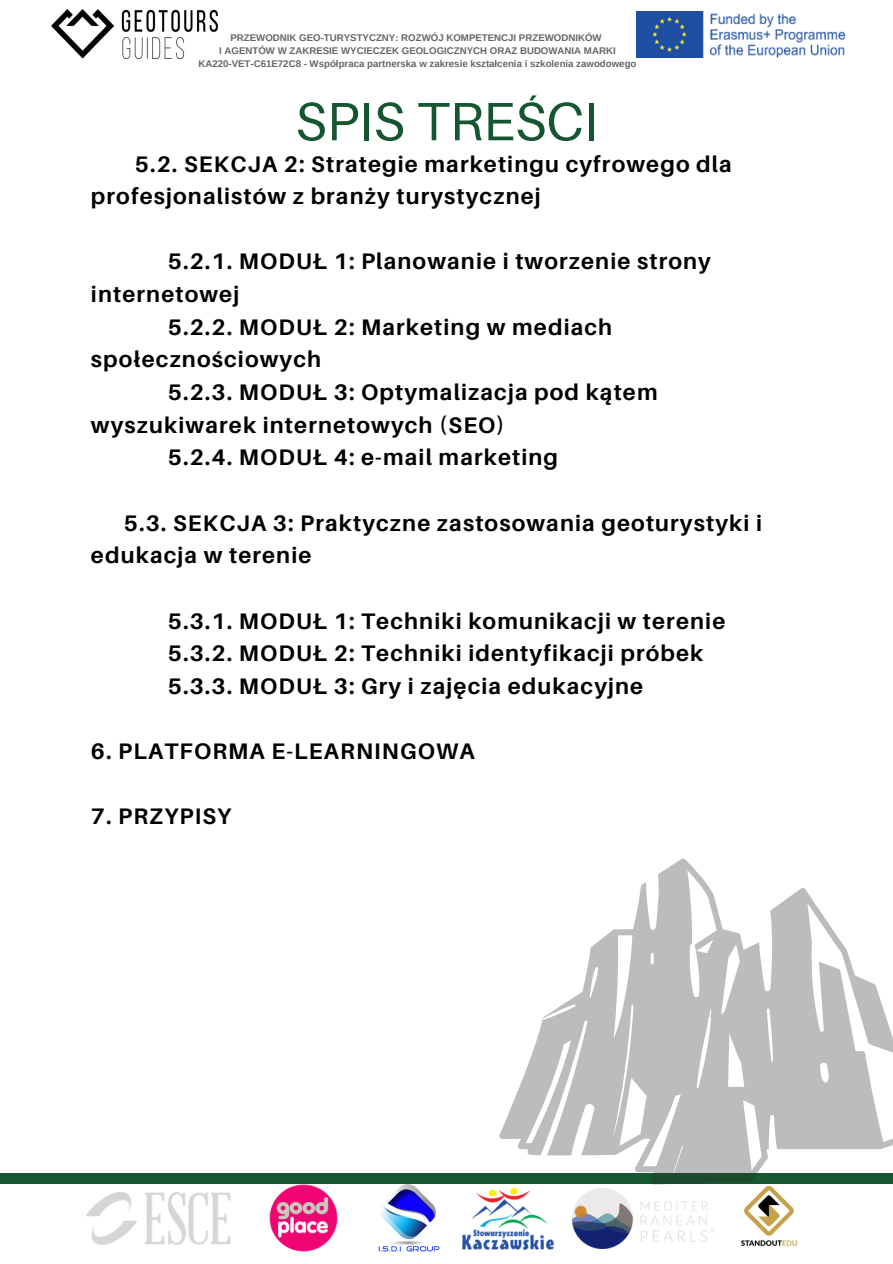
<style>
.page{position:relative;width:893px;height:1264px;background:#fff}
.page>*{position:absolute;margin:0;border:0;box-sizing:border-box;transform-origin:0 0}
.t1{font:54px "Aileron";color:#155530}
.t2{font:700 22.5px/32.7px "Aileron";letter-spacing:.05em;color:#000}
.t3{font:700 9.75px "Arimo";color:#666}
</style>
<div class="page">
<div style="left:0;top:1173px;width:892px;height:10px;background:#165830"></div>
<img style="left:86px;top:1192px;width:145px;height:52px">
<img style="left:265px;top:1183px;width:76px;height:69px">
<img style="left:374px;top:1183px;width:68px;height:69px">
<img style="left:462px;top:1188px;width:91px;height:60px">
<img style="left:572px;top:1188px;width:142px;height:60px">
<img style="left:741px;top:1185px;width:57px;height:62px">
<svg style="left:499px;top:858px;width:393px;height:326px;fill:#bcbcbc"></svg>
<img style="left:51px;top:10px;width:166px;height:48px">
<img style="left:636px;top:11px;width:208px;height:46px">
<p class="t3" style="left:230px;top:32px;width:373px">PRZEWODNIK GEO-TURYSTYCZNY: ROZWÓJ KOMPETENCJI PRZEWODNIKÓW</p>
<p class="t3" style="left:219px;top:45px;width:398px">I AGENTÓW W ZAKRESIE WYCIECZEK GEOLOGICZNYCH ORAZ BUDOWANIA MARKI</p>
<p class="t3" style="left:198px;top:58px;width:439px">KA220-VET-C61E72C8 - Współpraca partnerska w zakresie kształcenia i szkolenia zawodowego</p>
<p class="t1" style="left:295px;top:88px;width:305px">SPIS TREŚCI</p>
<p class="t2" style="left:91px;top:147px;width:642px;text-indent:44px">5.2. SEKCJA 2: Strategie marketingu cyfrowego dla profesjonalistów z branży turystycznej</p>
<p class="t2" style="left:168px;top:245px;width:544px">5.2.1. MODUŁ 1: Planowanie i tworzenie strony</p>
<p class="t2" style="left:91px;top:277px;width:150px">internetowej</p>
<p class="t2" style="left:168px;top:310px;width:446px">5.2.2. MODUŁ 2: Marketing w mediach</p>
<p class="t2" style="left:91px;top:343px;width:232px">społecznościowych</p>
<p class="t2" style="left:168px;top:375px;width:491px">5.2.3. MODUŁ 3: Optymalizacja pod kątem</p>
<p class="t2" style="left:91px;top:408px;width:415px">wyszukiwarek internetowych (SEO)</p>
<p class="t2" style="left:168px;top:440px;width:392px">5.2.4. MODUŁ 4: e-mail marketing</p>
<p class="t2" style="left:91px;top:506px;width:672px;text-indent:33px">5.3. SEKCJA 3: Praktyczne zastosowania geoturystyki i edukacja w terenie</p>
<p class="t2" style="left:168px;top:604px;width:559px">5.3.1. MODUŁ 1: Techniki komunikacji w terenie<br>5.3.2. MODUŁ 2: Techniki identyfikacji próbek<br>5.3.3. MODUŁ 3: Gry i zajęcia edukacyjne</p>
<p class="t2" style="left:91px;top:734px;width:385px">6. PLATFORMA E-LEARNINGOWA</p>
<h1 class="t2" style="left:91px;top:799px;width:142px">7. PRZYPISY</h1>
</div>
